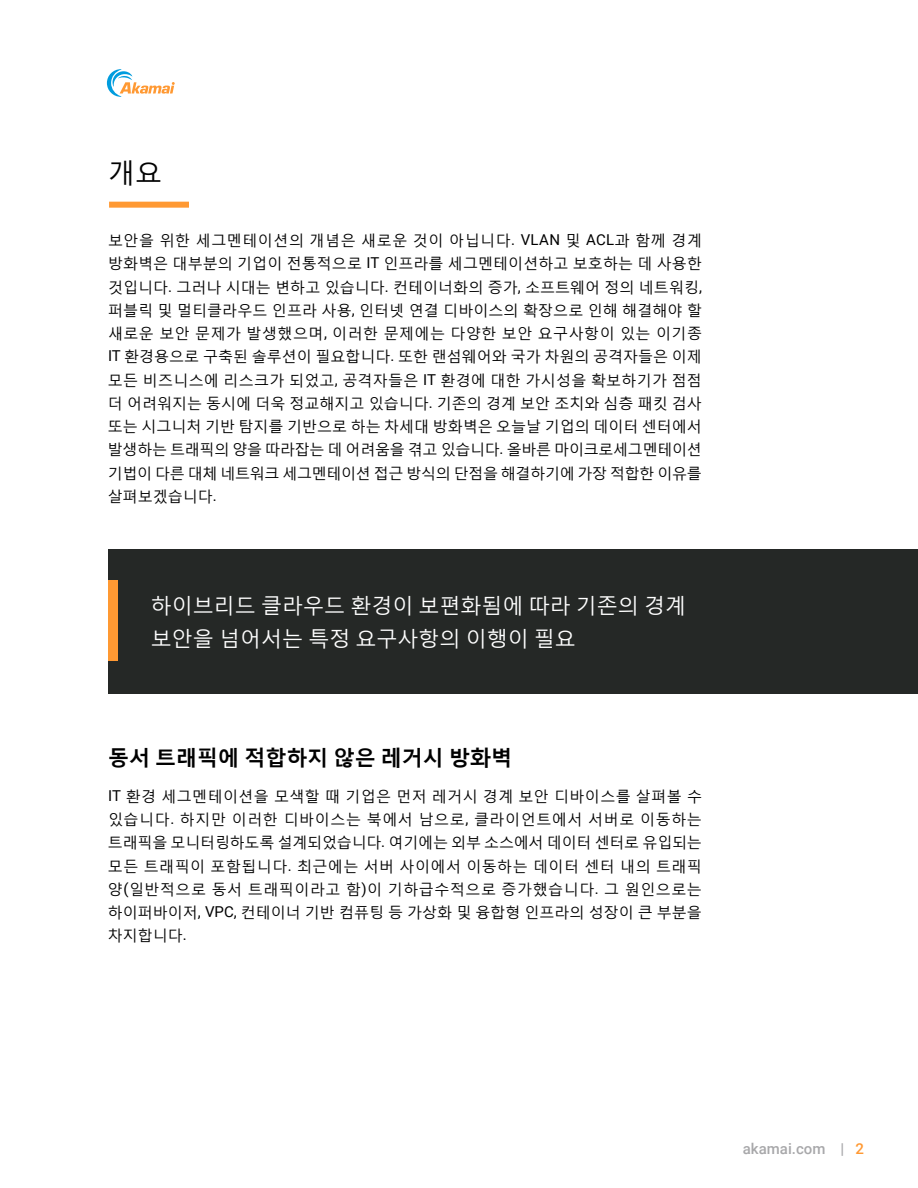
<style>
.page{position:relative;width:918px;height:1188px;background:#fff}
.page>*{position:absolute;margin:0;border:0;box-sizing:border-box;transform-origin:0 0}
.t1{font:27px "Malgun Gothic";color:#000}
.t2{font:21px/33px "Malgun Gothic";color:#fff}
.t3{font:700 21px "Malgun Gothic";color:#000}
.t4{font:15px/23.2px "Malgun Gothic";color:#000;text-align:justify}
.t5{font:500 15px "Roboto";color:#a8a8aa}
.s1{font-family:"Roboto"}
.s2{color:#f93}
</style>
<div class="page">
<svg style="left:107px;top:69px;width:68px;height:28px"></svg>
<div style="left:109px;top:202px;width:80px;height:6px;background:#f93"></div>
<div style="left:108px;top:549px;width:810px;height:145px;background:#252826"></div>
<div style="left:108px;top:580px;width:10px;height:81px;background:#f93"></div>
<h1 class="t1" style="left:108px;top:156px;width:55px">개요</h1>
<p class="t4" style="left:108px;top:228px;width:596px">보안을 위한 세그멘테이션의 개념은 새로운 것이 아닙니다<span class="s1">. VLAN</span> 및 <span class="s1">ACL</span>과 함께 경계 방화벽은 대부분의 기업이 전통적으로 <span class="s1">IT</span> 인프라를 세그멘테이션하고 보호하는 데 사용한 것입니다<span class="s1">.</span> 그러나 시대는 변하고 있습니다<span class="s1">.</span> 컨테이너화의 증가<span class="s1">,</span> 소프트웨어 정의 네트워킹<span class="s1">, </span>퍼블릭 및 멀티클라우드 인프라 사용<span class="s1">,</span> 인터넷 연결 디바이스의 확장으로 인해 해결해야 할 새로운 보안 문제가 발생했으며<span class="s1">,</span> 이러한 문제에는 다양한 보안 요구사항이 있는 이기종 <span class="s1">IT</span> 환경용으로 구축된 솔루션이 필요합니다<span class="s1">.</span> 또한 랜섬웨어와 국가 차원의 공격자들은 이제 모든 비즈니스에 리스크가 되었고<span class="s1">,</span> 공격자들은 <span class="s1">IT</span> 환경에 대한 가시성을 확보하기가 점점 더 어려워지는 동시에 더욱 정교해지고 있습니다<span class="s1">.</span> 기존의 경계 보안 조치와 심층 패킷 검사 또는 시그니처 기반 탐지를 기반으로 하는 차세대 방화벽은 오늘날 기업의 데이터 센터에서 발생하는 트래픽의 양을 따라잡는 데 어려움을 겪고 있습니다<span class="s1">.</span> 올바른 마이크로세그멘테이션 기법이 다른 대체 네트워크 세그멘테이션 접근 방식의 단점을 해결하기에 가장 적합한 이유를 살펴보겠습니다<span class="s1">.</span></p>
<h2 class="t2" style="left:151px;top:588px;width:537px">하이브리드 클라우드 환경이 보편화됨에 따라 기존의 경계 보안을 넘어서는 특정 요구사항의 이행이 필요</h2>
<h2 class="t3" style="left:108px;top:744px;width:406px">동서 트래픽에 적합하지 않은 레거시 방화벽</h2>
<p class="t4" style="left:108px;top:784px;width:596px"><span class="s1">IT</span> 환경 세그멘테이션을 모색할 때 기업은 먼저 레거시 경계 보안 디바이스를 살펴볼 수 있습니다<span class="s1">.</span> 하지만 이러한 디바이스는 북에서 남으로<span class="s1">,</span> 클라이언트에서 서버로 이동하는 트래픽을 모니터링하도록 설계되었습니다<span class="s1">.</span> 여기에는 외부 소스에서 데이터 센터로 유입되는 모든 트래픽이 포함됩니다<span class="s1">.</span> 최근에는 서버 사이에서 이동하는 데이터 센터 내의 트래픽 양<span class="s1">(</span>일반적으로 동서 트래픽이라고 함<span class="s1">)</span>이 기하급수적으로 증가했습니다<span class="s1">.</span> 그 원인으로는 하이퍼바이저<span class="s1">, VPC,</span> 컨테이너 기반 컴퓨팅 등 가상화 및 융합형 인프라의 성장이 큰 부분을 차지합니다<span class="s1">.</span></p>
<p class="t5" style="left:743px;top:1139px;width:123px">akamai.com | <span class="s2">2</span></p>
</div>
